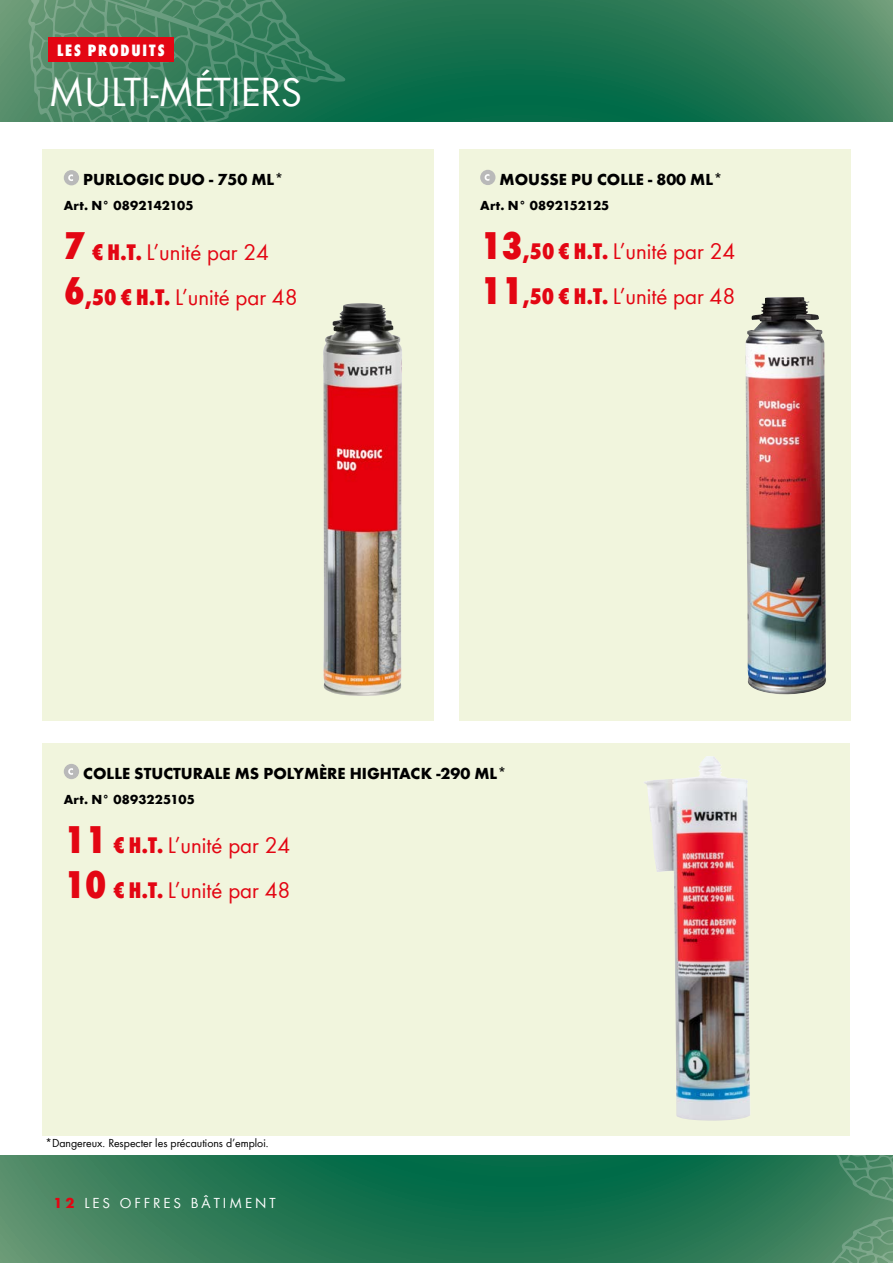
<style>
.page{position:relative;width:893px;height:1263px;background:#fff}
.page>*{position:absolute;margin:0;border:0;box-sizing:border-box;transform-origin:0 0}
.t1{font:42px "Wuerth";color:#fff}
.t2{font:23.25px/45px "Wuerth";color:#e30613}
.t3{font:800 condensed 16.95px "Wuerth";letter-spacing:.11em;color:#fff}
.t4{font:700 16.5px "Wuerth";color:#000}
.t5{font:15px "Wuerth Global";letter-spacing:.2em;color:#fff}
.t6{font:700 13.5px "Wuerth";letter-spacing:.015em;color:#000}
.t7{font:12px "Wuerth";color:#000}
.s1{font-weight:800;font-stretch:condensed;font-size:39.9px}
.s2{font-weight:800;font-stretch:condensed}
.s3{font-weight:700;color:#e30613}
</style>
<div class="page">
<svg style="left:0;top:1156px;width:806px;height:107px;background:#247753"></svg>
<svg style="left:346px;top:0;width:547px;height:122px;background:#227652"></svg>
<svg style="left:0;top:0;width:346px;height:162px"></svg>
<svg style="left:806px;top:1135px;width:87px;height:128px"></svg>
<div style="left:48px;top:37px;width:126px;height:24px;background:#e30613"></div>
<div style="left:43px;top:149px;width:391px;height:572px;background:#f1f5dd"></div>
<div style="left:64px;top:170px;width:15px;height:15px;background:#b9b9b9;border-radius:50%"></div>
<svg style="left:68px;top:174px;width:5px;height:7px"></svg>
<img style="left:323px;top:303px;width:79px;height:393px">
<div style="left:43px;top:743px;width:807px;height:392px;background:#f1f5dd"></div>
<div style="left:64px;top:764px;width:15px;height:15px;background:#b9b9b9;border-radius:50%"></div>
<svg style="left:68px;top:768px;width:5px;height:7px"></svg>
<div style="left:459px;top:149px;width:391px;height:572px;background:#f1f5dd"></div>
<div style="left:480px;top:170px;width:15px;height:15px;background:#b9b9b9;border-radius:50%"></div>
<svg style="left:485px;top:174px;width:4px;height:7px"></svg>
<img style="left:745px;top:297px;width:81px;height:398px">
<img style="left:644px;top:756px;width:106px;height:365px">
<p class="t3" style="left:57px;top:38px;width:109px">LES PRODUITS</p>
<h1 class="t1" style="left:49px;top:64px;width:255px">MULTI-MÉTIERS</h1>
<p class="t4" style="left:83px;top:168px;width:202px">PURLOGIC DUO - 750 ML*</p>
<p class="t6" style="left:64px;top:196px;width:131px">Art. N° 0892142105</p>
<p class="t2" style="left:64px;top:228px;width:235px"><span class="s1">7</span> <span class="s2">€ H.T.</span> L’unité par 24<br><span class="s1">6</span><span class="s2">,50 € H.T.</span> L’unité par 48</p>
<p class="t4" style="left:500px;top:167px;width:225px">MOUSSE PU COLLE - 800 ML*</p>
<p class="t6" style="left:480px;top:195px;width:131px">Art. N° 0892152125</p>
<p class="t2" style="left:480px;top:228px;width:257px"><span class="s1">13</span><span class="s2">,50 € H.T.</span> L’unité par 24<br><span class="s1">11</span><span class="s2">,50 € H.T.</span> L’unité par 48</p>
<p class="t4" style="left:83px;top:761px;width:425px">COLLE STUCTURALE MS POLYMÈRE HIGHTACK -290 ML*</p>
<p class="t6" style="left:64px;top:789px;width:132px">Art. N° 0893225105</p>
<p class="t2" style="left:64px;top:822px;width:228px"><span class="s1">11</span> <span class="s2">€ H.T.</span> L’unité par 24<br><span class="s1">10</span> <span class="s2">€ H.T.</span> L’unité par 48</p>
<p class="t7" style="left:46px;top:1135px;width:224px">*Dangereux. Respecter les précautions d’emploi.</p>
<p class="t5" style="left:54px;top:1194px;width:223px"><span class="s3">12</span> LES OFFRES BÂTIMENT</p>
</div>
